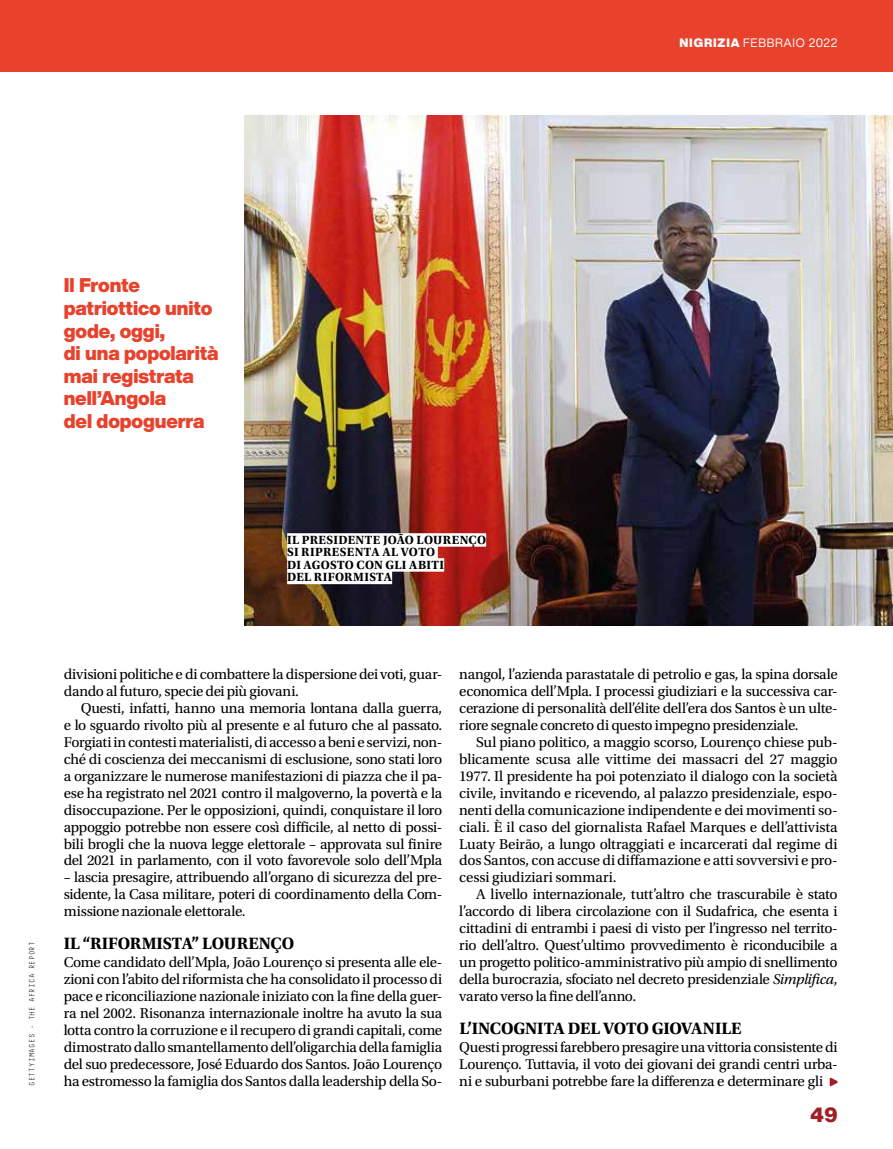
<style>
.page{position:relative;width:893px;height:1149px;background:#fff}
.page>*{position:absolute;margin:0;border:0;box-sizing:border-box;transform-origin:0 0}
.t1{font:900 20.25px "Helvetica Now Display";color:#9f1f25}
.t2{font:900 19.5px/22.5px "Helvetica Now Display";letter-spacing:-.005em;color:#e8412c}
.t3{font:700 17.25px "Utopia Std";letter-spacing:-.005em;color:#000}
.t4{font:15px/17px "Utopia Std";letter-spacing:-.02em;color:#000;text-align:justify}
.t5{font:700 12.45px/12.5px "Utopia Std";letter-spacing:.025em;color:#000}
.t6{font:12px "Helvetica Now Display";letter-spacing:.065em;color:#fff}
.t7{font:300 7.5px "Decima Mono";letter-spacing:.03em;color:#000}
.s1{font-weight:900}
.s2{font-style:italic}
</style>
<div class="page">
<img style="left:245px;top:116px;width:648px;height:509px">
<div style="left:287px;top:533px;width:199px;height:13px;background:#fff"></div>
<div style="left:287px;top:545px;width:151px;height:14px;background:#fff"></div>
<div style="left:287px;top:558px;width:157px;height:13px;background:#fff"></div>
<div style="left:287px;top:570px;width:105px;height:14px;background:#fff"></div>
<svg style="left:830px;top:1077px;width:8px;height:9px"></svg>
<div style="left:0;top:0;width:893px;height:71px;background:#e8412c"></div>
<p class="t6" style="left:679px;top:35px;width:159px"><span class="s1">NIGRIZIA</span> FEBBRAIO 2022</p>
<h2 class="t2" style="left:64px;top:274px;width:156px">Il Fronte patriottico unito gode, oggi,<br>di una popolarità mai registrata nell’Angola<br>del dopoguerra</h2>
<p class="t5" style="left:287px;top:533px;width:200px">IL PRESIDENTE JOÃO LOURENÇO<br>SI RIPRESENTA AL VOTO<br>DI AGOSTO CON GLI ABITI<br>DEL RIFORMISTA</p>
<p class="t7" style="left:28px;top:1085px;width:146px;rotate:-90deg">GETTYIMAGES - THE AFRICA REPORT</p>
<p class="t4" style="left:64px;top:665px;width:380px">divisioni politiche e di combattere la dispersione dei voti, guar&shy;dando al futuro, specie dei più giovani.</p>
<p class="t4" style="left:64px;top:699px;width:380px;text-indent:17px">Questi, infatti, hanno una memoria lontana dalla guerra, e lo sguardo rivolto più al presente e al futuro che al passato.<br>Forgiati in contesti materialisti, di accesso a beni e servizi, non&shy;ché di coscienza dei meccanismi di esclusione, sono stati loro a organizzare le numerose manifestazioni di piazza che il pa&shy;ese ha registrato nel 2021 contro il malgoverno, la povertà e la disoccupazione. Per le opposizioni, quindi, conquistare il loro appoggio potrebbe non essere così difficile, al netto di possi&shy;bili brogli che la nuova legge elettorale – approvata sul finire del 2021 in parlamento, con il voto favorevole solo dell’Mpla</p>
<p class="t4" style="left:64px;top:869px;width:380px">– lascia presagire, attribuendo all’organo di sicurezza del pre&shy;sidente, la Casa militare, poteri di coordinamento della Com&shy;missione nazionale elettorale.</p>
<p class="t3" style="left:64px;top:932px;width:232px">IL “RIFORMISTA” LOURENÇO</p>
<p class="t4" style="left:64px;top:953px;width:380px">Come candidato dell’Mpla, João Lourenço si presenta alle ele&shy;zioni con l’abito del riformista che ha consolidato il processo di pace e riconciliazione nazionale iniziato con la fine della guer&shy;ra nel 2002. Risonanza internazionale inoltre ha avuto la sua lotta contro la corruzione e il recupero di grandi capitali, come dimostrato dallo smantellamento dell’oligarchia della famiglia del suo predecessore, José Eduardo dos Santos. João Lourenço ha estromesso la famiglia dos Santos dalla leadership della So-</p>
<p class="t4" style="left:459px;top:665px;width:380px">nangol, l’azienda parastatale di petrolio e gas, la spina dorsale economica dell’Mpla. I processi giudiziari e la successiva car&shy;cerazione di personalità dell’élite dell’era dos Santos è un ulte&shy;riore segnale concreto di questo impegno presidenziale.</p>
<p class="t4" style="left:459px;top:733px;width:380px;text-indent:17px">Sul piano politico, a maggio scorso, Lourenço chiese pub&shy;blicamente scusa alle vittime dei massacri del 27 maggio 1977. Il presidente ha poi potenziato il dialogo con la società civile, invitando e ricevendo, al palazzo presidenziale, espo&shy;nenti della comunicazione indipendente e dei movimenti so&shy;ciali. È il caso del giornalista Rafael Marques e dell’attivista Luaty Beirão, a lungo oltraggiati e incarcerati dal regime di dos Santos, con accuse di diffamazione e atti sovversivi e pro&shy;cessi giudiziari sommari.</p>
<p class="t4" style="left:459px;top:886px;width:380px;text-indent:17px">A livello internazionale, tutt’altro che trascurabile è stato l’accordo di libera circolazione con il Sudafrica, che esenta i cittadini di entrambi i paesi di visto per l’ingresso nel territo&shy;rio dell’altro. Quest’ultimo provvedimento è riconducibile a un progetto politico-amministrativo più ampio di snellimento della burocrazia, sfociato nel decreto presidenziale <span class="s2">Simplifica</span>, varato verso la fine dell’anno.</p>
<p class="t3" style="left:459px;top:1017px;width:284px">L’INCOGNITA DEL VOTO GIOVANILE</p>
<p class="t4" style="left:459px;top:1038px;width:380px">Questi progressi farebbero presagire una vittoria consistente di Lourenço. Tuttavia, il voto dei giovani dei grandi centri urba&shy;ni e suburbani potrebbe fare la differenza e determinare gli</p>
<h1 class="t1" style="left:810px;top:1100px;width:29px">49</h1>
</div>
